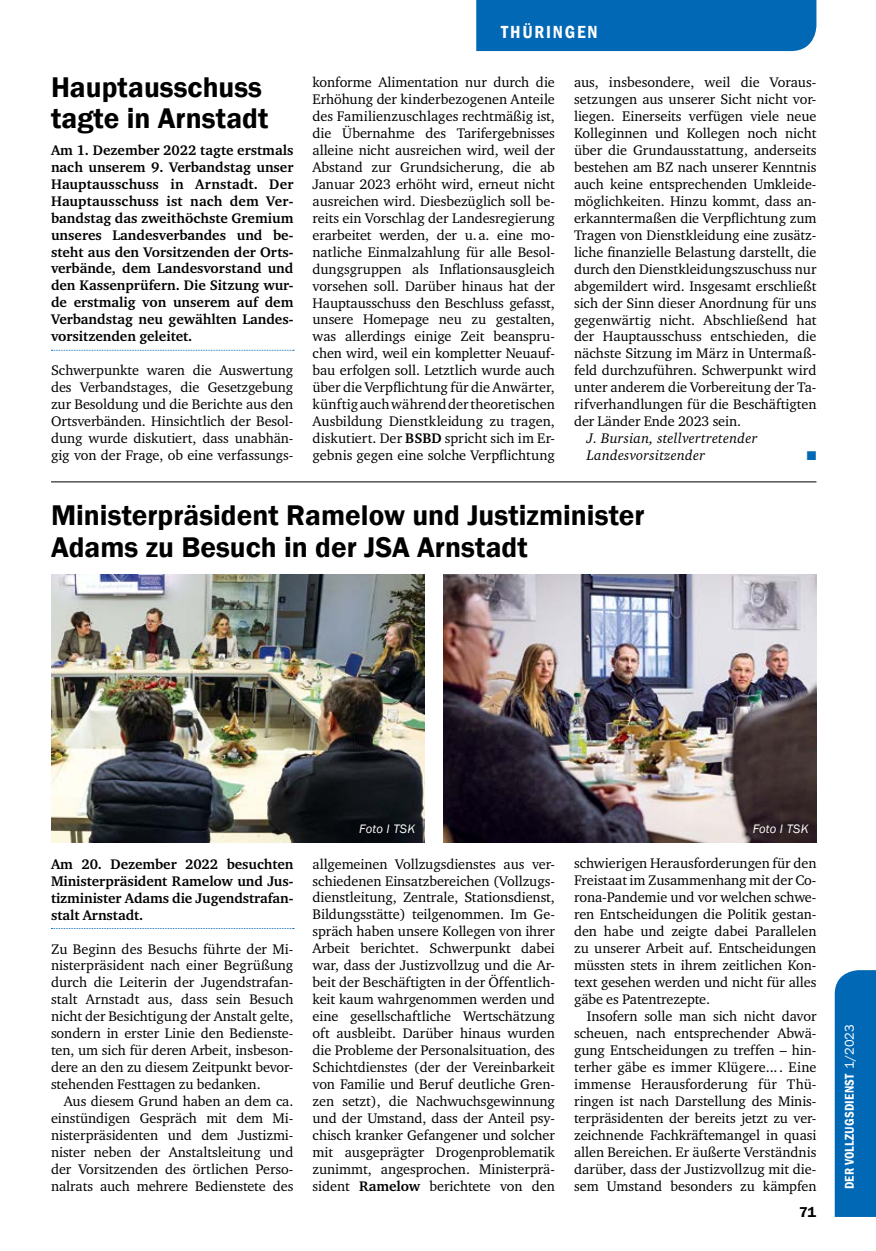
<style>
.page{position:relative;width:876px;height:1251px;background:#fff}
.page>*{position:absolute;margin:0;border:0;box-sizing:border-box;transform-origin:0 0}
.t1{font:600 29.25px/30.8px "Franklin Gothic";color:#000}
.t2{font:600 condensed 18px "Franklin Gothic";letter-spacing:.1em;color:#fff}
.t3{font:600 14.7px "Franklin Gothic";color:#000}
.t4{font:14.25px/17px "Charter ITC";letter-spacing:-.005em;color:#000;text-align:justify}
.t5{font:700 14.25px/17px "Charter ITC";letter-spacing:-.005em;color:#000;text-align:justify}
.t6{font:italic 14.25px "Charter ITC";letter-spacing:.015em;color:#000}
.t7{font:600 condensed 13.05px "Franklin Gothic";letter-spacing:.015em;color:#fff}
.t8{font:italic 12.6px "Franklin Gothic";letter-spacing:.015em;color:#fff}
.t9{font:12.6px "Zapf Dingbats";color:#0068b5}
.s1{font-weight:700}
.s2{font-weight:400;font-stretch:normal}
</style>
<div class="page">
<div style="left:835px;top:970px;width:41px;height:246px;background:#0068b5"></div>
<div style="left:476px;top:0;width:340px;height:51px;background:#0068b5"></div>
<svg style="left:51px;top:350px;width:243px;height:1px"></svg>
<img style="left:51px;top:574px;width:373px;height:268px">
<img style="left:443px;top:574px;width:373px;height:268px">
<hr style="left:51px;top:481px;width:765px;height:1px;background:#000">
<p class="t1" style="left:51px;top:72px;width:219px">Hauptausschuss tagte in Arnstadt</p>
<p class="t5" style="left:51px;top:141px;width:244px">Am 1. Dezember 2022 tagte erstmals nach unserem 9. Verbandstag unser Hauptausschuss in Arnstadt. Der Hauptausschuss ist nach dem Ver&shy;bandstag das zweithöchste Gremium unseres Landesverbandes und be&shy;steht aus den Vorsitzenden der Orts&shy;verbände, dem Landesvorstand und den Kassenprüfern. Die Sitzung wur&shy;de erstmalig von unserem auf dem Verbandstag neu gewählten Landes&shy;vorsitzenden geleitet.</p>
<p class="t4" style="left:51px;top:362px;width:244px">Schwerpunkte waren die Auswertung des Verbandstages, die Gesetzgebung zur Besoldung und die Berichte aus den Ortsverbänden. Hinsichtlich der Besol&shy;dung wurde diskutiert, dass unabhän&shy;gig von der Frage, ob eine verfassungs-</p>
<p class="t2" style="left:501px;top:20px;width:98px">THÜRINGEN</p>
<p class="t4" style="left:313px;top:74px;width:244px">konforme Alimentation nur durch die Erhöhung der kinderbezogenen Anteile des Familienzuschlages rechtmäßig ist, die Übernahme des Tarifergebnisses alleine nicht ausreichen wird, weil der Abstand zur Grundsicherung, die ab Januar 2023 erhöht wird, erneut nicht ausreichen wird. Diesbezüglich soll be&shy;reits ein Vorschlag der Landesregierung erarbeitet werden, der u.a. eine mo&shy;natliche Einmalzahlung für alle Besol&shy;dungsgruppen als Inflationsausgleich vorsehen soll. Darüber hinaus hat der Hauptausschuss den Beschluss gefasst, unsere Homepage neu zu gestalten, was allerdings einige Zeit beanspru&shy;chen wird, weil ein kompletter Neuauf&shy;bau erfolgen soll. Letztlich wurde auch über die Verpflichtung für die Anwärter, künftig auch während der theoretischen Ausbildung Dienstkleidung zu tragen, diskutiert. Der <span class="s1">BSBD</span> spricht sich im Er&shy;gebnis gegen eine solche Verpflichtung</p>
<p class="t4" style="left:574px;top:74px;width:244px">aus, insbesondere, weil die Voraus-</p>
<p class="t4" style="left:574px;top:90px;width:244px">setzungen aus unserer Sicht nicht vor-</p>
<p class="t4" style="left:574px;top:107px;width:244px">liegen. Einerseits verfügen viele neue</p>
<p class="t4" style="left:574px;top:124px;width:244px">Kolleginnen und Kollegen noch nicht</p>
<p class="t4" style="left:574px;top:141px;width:244px">über die Grundausstattung, anderseits</p>
<p class="t4" style="left:574px;top:158px;width:244px">bestehen am BZ nach unserer Kenntnis</p>
<p class="t4" style="left:574px;top:175px;width:244px">auch keine entsprechenden Umkleide-</p>
<p class="t4" style="left:574px;top:192px;width:244px">möglichkeiten. Hinzu kommt, dass an-</p>
<p class="t4" style="left:574px;top:209px;width:244px">erkanntermaßen die Verpflichtung zum</p>
<p class="t4" style="left:574px;top:226px;width:244px">Tragen von Dienstkleidung eine zusätz-</p>
<p class="t4" style="left:574px;top:243px;width:244px">liche finanzielle Belastung darstellt, die</p>
<p class="t4" style="left:574px;top:260px;width:244px">durch den Dienstkleidungszuschuss nur</p>
<p class="t4" style="left:574px;top:277px;width:244px">abgemildert wird. Insgesamt erschließt</p>
<p class="t4" style="left:574px;top:294px;width:244px">sich der Sinn dieser Anordnung für uns</p>
<p class="t4" style="left:574px;top:311px;width:244px">gegenwärtig nicht. Abschließend hat</p>
<p class="t4" style="left:574px;top:328px;width:244px">der Hauptausschuss entschieden, die</p>
<p class="t4" style="left:574px;top:345px;width:244px">nächste Sitzung im März in Untermaß-</p>
<p class="t4" style="left:574px;top:362px;width:244px">feld durchzuführen. Schwerpunkt wird</p>
<p class="t4" style="left:574px;top:379px;width:244px">unter anderem die Vorbereitung der Ta-</p>
<p class="t4" style="left:574px;top:396px;width:244px">rifverhandlungen für die Beschäftigten</p>
<p class="t4" style="left:574px;top:413px;width:169px">der Länder Ende 2023 sein.</p>
<p class="t6" style="left:587px;top:429px;width:172px">J. Bursian, stellvertretender</p>
<p class="t6" style="left:587px;top:446px;width:120px">Landesvorsitzender</p>
<p class="t9" style="left:807px;top:450px;width:11px">■</p>
<p class="t1" style="left:51px;top:500px;width:595px;line-height:31.5px">Ministerpräsident Ramelow und Justizminister<br>Adams zu Besuch in der JSA Arnstadt</p>
<p class="t5" style="left:51px;top:855px;width:244px">Am 20. Dezember 2022 besuchten Ministerpräsident Ramelow und Jus&shy;tizminister Adams die Jugendstrafan&shy;stalt Arnstadt.</p>
<p class="t4" style="left:51px;top:939px;width:244px">Zu Beginn des Besuchs führte der Mi-</p>
<p class="t4" style="left:51px;top:956px;width:244px">nisterpräsident nach einer Begrüßung</p>
<p class="t4" style="left:51px;top:973px;width:244px">durch die Leiterin der Jugendstrafan-</p>
<p class="t4" style="left:51px;top:990px;width:244px">stalt Arnstadt aus, dass sein Besuch</p>
<p class="t4" style="left:51px;top:1007px;width:244px">nicht der Besichtigung der Anstalt gelte,</p>
<p class="t4" style="left:51px;top:1024px;width:244px">sondern in erster Linie den Bedienste-</p>
<p class="t4" style="left:51px;top:1041px;width:244px">ten, um sich für deren Arbeit, insbeson-</p>
<p class="t4" style="left:51px;top:1058px;width:244px">dere an den zu diesem Zeitpunkt bevor-</p>
<p class="t4" style="left:51px;top:1075px;width:211px">stehenden Festtagen zu bedanken.</p>
<p class="t4" style="left:64px;top:1092px;width:231px">Aus diesem Grund haben an dem ca.</p>
<p class="t4" style="left:51px;top:1109px;width:244px">einstündigen Gespräch mit dem Mi-</p>
<p class="t4" style="left:51px;top:1126px;width:244px">nisterpräsidenten und dem Justizmi-</p>
<p class="t4" style="left:51px;top:1143px;width:244px">nister neben der Anstaltsleitung und</p>
<p class="t4" style="left:51px;top:1160px;width:244px">der Vorsitzenden des örtlichen Perso-</p>
<p class="t4" style="left:51px;top:1177px;width:244px">nalrats auch mehrere Bedienstete des</p>
<p class="t8" style="left:359px;top:820px;width:57px">Foto I TSK</p>
<p class="t8" style="left:753px;top:820px;width:57px">Foto I TSK</p>
<p class="t4" style="left:313px;top:855px;width:244px">allgemeinen Vollzugsdienstes aus ver&shy;schiedenen Einsatzbereichen (Vollzugs&shy;dienstleitung, Zentrale, Stationsdienst, Bildungsstätte) teilgenommen. Im Ge&shy;spräch haben unsere Kollegen von ihrer Arbeit berichtet. Schwerpunkt dabei war, dass der Justizvollzug und die Ar&shy;beit der Beschäftigten in der Öffentlich&shy;keit kaum wahrgenommen werden und eine gesellschaftliche Wertschätzung oft ausbleibt. Darüber hinaus wurden die Probleme der Personalsituation, des Schichtdienstes (der der Vereinbarkeit von Familie und Beruf deutliche Gren&shy;zen setzt), die Nachwuchsgewinnung und der Umstand, dass der Anteil psy&shy;chisch kranker Gefangener und solcher mit ausgeprägter Drogenproblematik zunimmt, angesprochen. Ministerprä&shy;sident <span class="s1">Ramelow</span> berichtete von den</p>
<p class="t4" style="left:574px;top:854px;width:244px">schwierigen Herausforderungen für den</p>
<p class="t4" style="left:574px;top:871px;width:244px">Freistaat im Zusammenhang mit der Co-</p>
<p class="t4" style="left:574px;top:888px;width:244px">rona-Pandemie und vor welchen schwe-</p>
<p class="t4" style="left:574px;top:905px;width:244px">ren Entscheidungen die Politik gestan-</p>
<p class="t4" style="left:574px;top:922px;width:244px">den habe und zeigte dabei Parallelen</p>
<p class="t4" style="left:574px;top:939px;width:244px">zu unserer Arbeit auf. Entscheidungen</p>
<p class="t4" style="left:574px;top:956px;width:244px">müssten stets in ihrem zeitlichen Kon-</p>
<p class="t4" style="left:574px;top:973px;width:244px">text gesehen werden und nicht für alles</p>
<p class="t4" style="left:574px;top:990px;width:138px">gäbe es Patentrezepte.</p>
<p class="t4" style="left:587px;top:1007px;width:231px">Insofern solle man sich nicht davor</p>
<p class="t4" style="left:574px;top:1024px;width:244px">scheuen, nach entsprechender Abwä-</p>
<p class="t4" style="left:574px;top:1041px;width:244px">gung Entscheidungen zu treffen – hin-</p>
<p class="t4" style="left:574px;top:1058px;width:244px">terher gäbe es immer Klügere.... Eine</p>
<p class="t4" style="left:574px;top:1075px;width:244px">immense Herausforderung für Thü-</p>
<p class="t4" style="left:574px;top:1092px;width:242px">ringen ist nach Darstellung des Minis-</p>
<p class="t4" style="left:574px;top:1109px;width:244px">terpräsidenten der bereits jetzt zu ver-</p>
<p class="t4" style="left:574px;top:1126px;width:244px">zeichnende Fachkräftemangel in quasi</p>
<p class="t4" style="left:574px;top:1142px;width:244px">allen Bereichen. Er äußerte Verständnis</p>
<p class="t4" style="left:574px;top:1159px;width:244px">darüber, dass der Justizvollzug mit die-</p>
<p class="t4" style="left:574px;top:1176px;width:244px">sem Umstand besonders zu kämpfen</p>
<p class="t3" style="left:799px;top:1202px;width:19px">71</p>
<p class="t7" style="left:841px;top:1188px;width:166px;rotate:-90deg">DER VOLLZUGSDIENST <span class="s2">1/2023</span></p>
</div>
